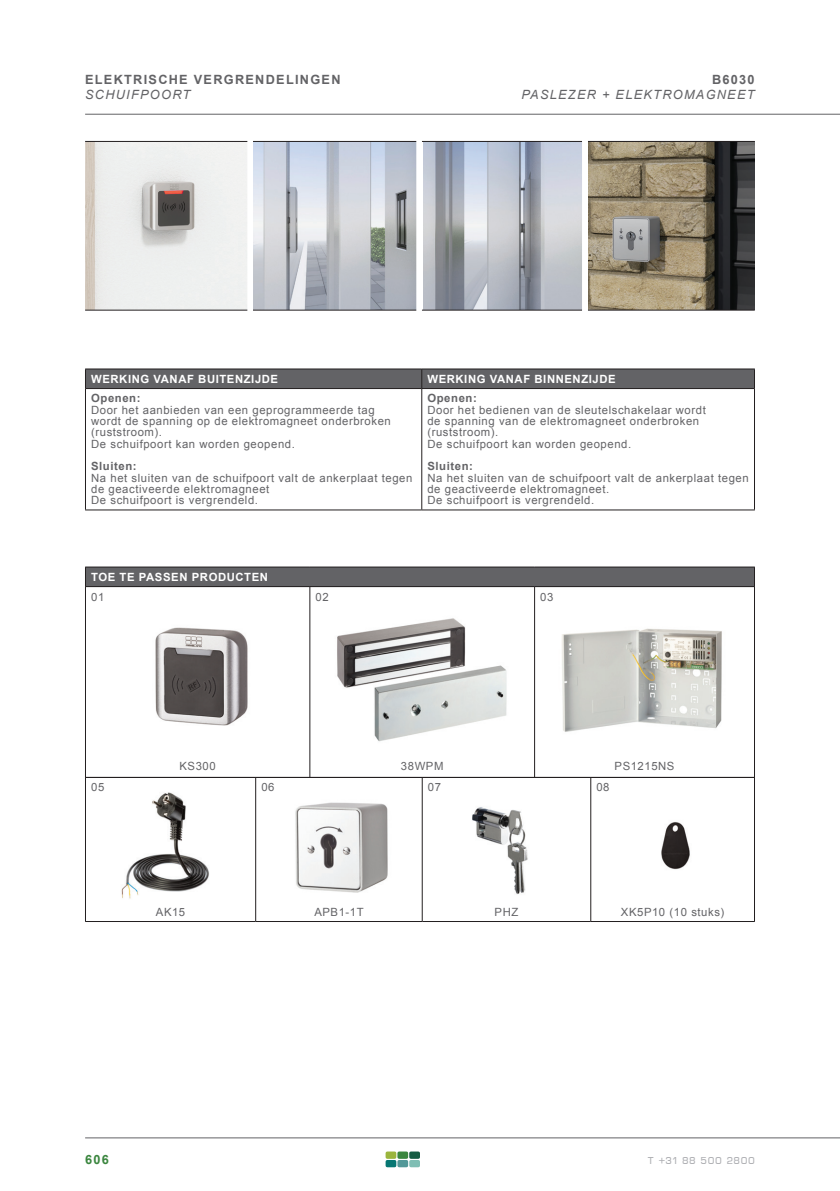
<style>
.page{position:relative;width:840px;height:1191px;background:#fff}
.page>*{position:absolute;margin:0;border:0;box-sizing:border-box;transform-origin:0 0}
.t1{font:italic 12.8px "Arial";letter-spacing:.1em;color:#636366}
.t2{font:700 12.8px "Arial";letter-spacing:.1em;color:#636366}
.t3{font:700 12.8px "Arial";color:#3b863f}
.t4{font:12px "Eurostile DCD";letter-spacing:.05em;color:#adaeb2}
.t5{font:11.4px/11.4px "Arial";letter-spacing:.05em;color:#636366}
.t6{font:700 11.4px "Arial";letter-spacing:.05em;color:#fff}
.t7{font:700 11.4px "Arial";letter-spacing:.05em;color:#636366}
</style>
<div class="page">
<hr style="left:85px;top:1137px;width:754px;height:1px;background:#636366">
<svg style="left:385px;top:1151px;width:35px;height:16px"></svg>
<hr style="left:85px;top:114px;width:754px;height:1px;background:#636366">
<img style="left:85px;top:142px;width:162px;height:168px">
<img style="left:588px;top:142px;width:166px;height:168px">
<img style="left:423px;top:142px;width:159px;height:168px">
<img style="left:253px;top:142px;width:163px;height:168px">
<hr style="left:84px;top:310px;width:670px;height:1px;background:#231f20">
<hr style="left:84px;top:141px;width:670px;height:1px;background:#231f20">
<div style="left:416px;top:139px;width:5px;height:174px;background:#fff"></div>
<div style="left:247px;top:139px;width:6px;height:186px;background:#fff"></div>
<hr style="left:85px;top:388px;width:336px;height:1px;background:#231f20">
<hr style="left:421px;top:388px;width:333px;height:1px;background:#231f20">
<hr style="left:421px;top:389px;width:1px;height:120px;background:#231f20">
<div style="left:85px;top:369px;width:669px;height:19px;background:#636366"></div>
<hr style="left:85px;top:389px;width:1px;height:120px;background:#231f20">
<hr style="left:753px;top:389px;width:1px;height:120px;background:#231f20">
<hr style="left:85px;top:509px;width:336px;height:1px;background:#231f20">
<hr style="left:421px;top:509px;width:333px;height:1px;background:#231f20">
<div style="left:85px;top:567px;width:669px;height:19px;background:#636366"></div>
<hr style="left:85px;top:586px;width:225px;height:1px;background:#231f20">
<hr style="left:310px;top:586px;width:224px;height:1px;background:#231f20">
<hr style="left:534px;top:586px;width:220px;height:1px;background:#231f20">
<hr style="left:309px;top:587px;width:1px;height:190px;background:#231f20">
<hr style="left:85px;top:566px;width:225px;height:1px;background:#231f20">
<svg style="left:85px;top:567px;width:1px;height:19px"></svg>
<hr style="left:310px;top:566px;width:224px;height:1px;background:#231f20">
<hr style="left:534px;top:566px;width:220px;height:1px;background:#231f20">
<hr style="left:85px;top:587px;width:1px;height:190px;background:#231f20">
<hr style="left:534px;top:587px;width:1px;height:190px;background:#231f20">
<hr style="left:753px;top:587px;width:1px;height:190px;background:#231f20">
<img style="left:155px;top:627px;width:93px;height:99px">
<img style="left:337px;top:618px;width:170px;height:124px">
<img style="left:562px;top:628px;width:160px;height:104px">
<hr style="left:85px;top:777px;width:170px;height:1px;background:#231f20">
<hr style="left:255px;top:777px;width:167px;height:1px;background:#231f20">
<hr style="left:422px;top:777px;width:168px;height:1px;background:#231f20">
<hr style="left:590px;top:777px;width:164px;height:1px;background:#231f20">
<hr style="left:85px;top:921px;width:170px;height:1px;background:#231f20">
<hr style="left:255px;top:921px;width:167px;height:1px;background:#231f20">
<hr style="left:422px;top:921px;width:168px;height:1px;background:#231f20">
<hr style="left:590px;top:921px;width:164px;height:1px;background:#231f20">
<hr style="left:255px;top:778px;width:1px;height:143px;background:#231f20">
<hr style="left:85px;top:778px;width:1px;height:143px;background:#231f20">
<hr style="left:421px;top:778px;width:1px;height:143px;background:#231f20">
<hr style="left:590px;top:778px;width:1px;height:143px;background:#231f20">
<hr style="left:753px;top:778px;width:1px;height:143px;background:#231f20">
<img style="left:121px;top:792px;width:88px;height:107px">
<img style="left:295px;top:802px;width:93px;height:91px">
<img style="left:472px;top:807px;width:56px;height:87px">
<img style="left:661px;top:822px;width:29px;height:48px">
<div style="left:79px;top:136px;width:6px;height:185px;background:#fff"></div>
<div style="left:582px;top:139px;width:5px;height:186px;background:#fff"></div>
<p class="t2" style="left:85px;top:71px;width:257px">ELEKTRISCHE VERGRENDELINGEN</p>
<p class="t1" style="left:85px;top:86px;width:107px">SCHUIFPOORT</p>
<p class="t2" style="left:711px;top:71px;width:44px">B6030</p>
<p class="t1" style="left:521px;top:86px;width:234px">PASLEZER + ELEKTROMAGNEET</p>
<p class="t6" style="left:91px;top:371px;width:188px">WERKING VANAF BUITENZIJDE</p>
<p class="t6" style="left:427px;top:371px;width:190px">WERKING VANAF BINNENZIJDE</p>
<p class="t7" style="left:91px;top:391px;width:51px">Openen:</p>
<p class="t5" style="left:91px;top:404px;width:301px">Door het aanbieden van een geprogrammeerde tag wordt de spanning op de elektromagneet onderbroken (ruststroom).<br>De schuifpoort kan worden geopend.</p>
<p class="t7" style="left:91px;top:459px;width:47px">Sluiten:</p>
<p class="t5" style="left:91px;top:472px;width:322px">Na het sluiten van de schuifpoort valt de ankerplaat tegen de geactiveerde elektromagneet<br>De schuifpoort is vergrendeld.</p>
<p class="t7" style="left:427px;top:391px;width:51px">Openen:</p>
<p class="t5" style="left:427px;top:404px;width:280px">Door het bedienen van de sleutelschakelaar wordt de spanning van de elektromagneet onderbroken (ruststroom).<br>De schuifpoort kan worden geopend.</p>
<p class="t7" style="left:427px;top:459px;width:47px">Sluiten:</p>
<p class="t5" style="left:427px;top:472px;width:322px">Na het sluiten van de schuifpoort valt de ankerplaat tegen de geactiveerde elektromagneet.<br>De schuifpoort is vergrendeld.</p>
<p class="t6" style="left:91px;top:569px;width:178px">TOE TE PASSEN PRODUCTEN</p>
<p class="t5" style="left:91px;top:591px;width:15px">01</p>
<p class="t5" style="left:315px;top:591px;width:15px">02</p>
<p class="t5" style="left:540px;top:591px;width:15px">03</p>
<p class="t5" style="left:91px;top:781px;width:15px">05</p>
<p class="t5" style="left:179px;top:760px;width:38px">KS300</p>
<p class="t5" style="left:156px;top:906px;width:31px">AK15</p>
<p class="t5" style="left:261px;top:781px;width:15px">06</p>
<p class="t5" style="left:401px;top:760px;width:44px">38WPM</p>
<p class="t5" style="left:427px;top:781px;width:15px">07</p>
<p class="t5" style="left:314px;top:906px;width:51px">APB1-1T</p>
<p class="t5" style="left:494px;top:906px;width:25px">PHZ</p>
<p class="t5" style="left:614px;top:760px;width:61px">PS1215NS</p>
<p class="t5" style="left:596px;top:781px;width:15px">08</p>
<p class="t5" style="left:620px;top:906px;width:105px">XK5P10 (10 stuks)</p>
<p class="t3" style="left:85px;top:1151px;width:25px">606</p>
<p class="t4" style="left:647px;top:1153px;width:108px">t +31 88 500 2800</p>
</div>
